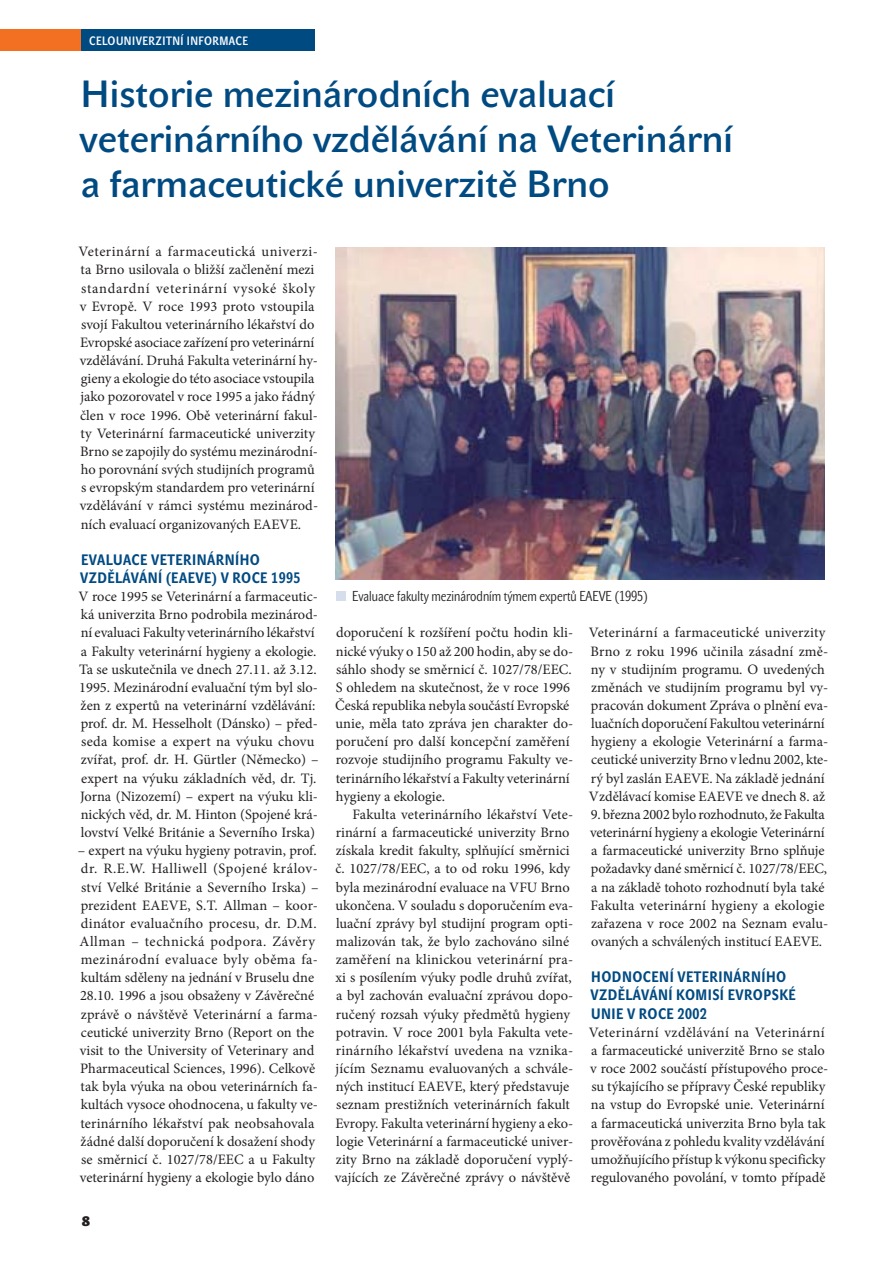
<style>
.page{position:relative;width:893px;height:1263px;background:#fff}
.page>*{position:absolute;margin:0;border:0;box-sizing:border-box;transform-origin:0 0}
.t1{font:37.5px/45px "John Sans Medium Pro";color:#004a82}
.t2{font:700 15px/18.1px "John Sans Cond Text Pro";letter-spacing:.03em;color:#004a82}
.t3{font:14.4px/18.1px "Minion Pro";color:#231f20}
.t4{font:14.25px "John Sans Cond Lite Pro";color:#231f20}
.t5{font:700 13.5px "John Sans Heavy Pro";color:#231f20}
.t6{font:12px "John Sans Cond Med Pro";letter-spacing:.04em;color:#fff}
</style>
<div class="page">
<img style="left:336px;top:247px;width:489px;height:332px">
<div style="left:336px;top:591px;width:10px;height:10px;background:#d7deeb"></div>
<div style="left:81px;top:30px;width:234px;height:21px;background:#004a82"></div>
<div style="left:0;top:30px;width:81px;height:21px;background:#f36f21"></div>
<p class="t6" style="left:89px;top:36px;width:160px">CELOUNIVERZITNÍ INFORMACE</p>
<h1 class="t1" style="left:80px;top:76px;width:655px">Historie mezinárodních evaluací veterinárního vzdělávání na Veterinární a farmaceutické univerzitě Brno</h1>
<p class="t3" style="left:79px;top:244px;width:241px">Veterinární a farmaceutická univerzi&shy;ta Brno usilovala o bližší začlenění mezi standardní veterinární vysoké školy v Evropě. V roce 1993 proto vstoupila svojí Fakultou veterinárního lékařství do Evropské asociace zařízení pro veterinární vzdělávání. Druhá Fakulta veterinární hy&shy;gieny a ekologie do této asociace vstoupila jako pozorovatel v roce 1995 a jako řádný člen v roce 1996. Obě veterinární fakul&shy;ty Veterinární farmaceutické univerzity Brno se zapojily do systému mezinárodní&shy;ho porovnání svých studijních programů s evropským standardem pro veterinární vzdělávání v rámci systému mezinárod&shy;ních evaluací organizovaných EAEVE.</p>
<p class="t2" style="left:80px;top:552px;width:222px">EVALUACE VETERINÁRNÍHO<br>VZDĚLÁVÁNÍ (EAEVE) V ROCE 1995</p>
<p class="t3" style="left:79px;top:589px;width:242px">V roce 1995 se Veterinární a farmaceutic&shy;ká univerzita Brno podrobila mezinárod&shy;ní evaluaci Fakulty veterinárního lékařství a Fakulty veterinární hygieny a ekologie.<br>Ta se uskutečnila ve dnech 27.11. až 3.12.<br>1995. Mezinárodní evaluační tým byl slo&shy;žen z expertů na veterinární vzdělávání: prof. dr. M. Hesselholt (Dánsko) – před&shy;seda komise a expert na výuku chovu zvířat, prof. dr. H. Gürtler (Německo) – expert na výuku základních věd, dr. Tj.<br>Jorna (Nizozemí) – expert na výuku kli&shy;nických věd, dr. M. Hinton (Spojené krá&shy;lovství Velké Británie a Severního Irska)</p>
<p class="t3" style="left:78px;top:843px;width:242px">– expert na výuku hygieny potravin, prof. dr. R.E.W. Halliwell (Spojené králov&shy;ství Velké Británie a Severního Irska) – prezident EAEVE, S.T. Allman – koor&shy;dinátor evaluačního procesu, dr. D.M.<br>Allman – technická podpora. Závěry mezinárodní evaluace byly oběma fa&shy;kultám sděleny na jednání v Bruselu dne 28.10. 1996 a jsou obsaženy v Závěrečné zprávě o návštěvě Veterinární a farma&shy;ceutické univerzity Brno (Report on the visit to the University of Veterinary and Pharmaceutical Sciences, 1996). Celkově tak byla výuka na obou veterinárních fa&shy;kultách vysoce ohodnocena, u fakulty ve&shy;terinárního lékařství pak neobsahovala žádné další doporučení k dosažení shody se směrnicí č. 1027/78/EEC a u Fakulty veterinární hygieny a ekologie bylo dáno</p>
<p class="t5" style="left:82px;top:1217px;width:10px">8</p>
<p class="t4" style="left:352px;top:591px;width:297px">Evaluace fakulty mezinárodním týmem expertů EAEVE (1995)</p>
<p class="t3" style="left:335px;top:625px;width:240px">doporučení k rozšíření počtu hodin kli&shy;nické výuky o 150 až 200 hodin, aby se do&shy;sáhlo shody se směrnicí č. 1027/78/EEC.<br>S ohledem na skutečnost, že v roce 1996<br>Česká republika nebyla součástí Evropské unie, měla tato zpráva jen charakter do&shy;poručení pro další koncepční zaměření rozvoje studijního programu Fakulty ve&shy;terinárního lékařství a Fakulty veterinární hygieny a ekologie.</p>
<p class="t3" style="left:335px;top:806px;width:240px;text-indent:17px">Fakulta veterinárního lékařství Ve te&shy;ri nární a farmaceutické univerzity Brno získala kredit fakulty, splňující směrnici č. 1027/78/EEC, a to od roku 1996, kdy byla mezinárodní evaluace na VFU Brno ukončena. V souladu s doporučením eva&shy;luační zprávy byl studijní program opti&shy;malizován tak, že bylo zachováno silné zaměření na klinickou veterinární pra&shy;xi s posílením výuky podle druhů zvířat, a byl zachován evaluační zprávou dopo&shy;ručený rozsah výuky předmětů hygieny potravin. V roce 2001 byla Fakulta vete&shy;rinárního lékařství uvedena na vznika&shy;jícím Seznamu evaluovaných a schvále&shy;ných institucí EAEVE, který představuje seznam prestižních veterinárních fakult Evropy. Fakulta veterinární hygieny a eko&shy;logie Veterinární a farmaceutické univer&shy;zity Brno na základě doporučení vyplý&shy;vajících ze Závěrečné zprávy o návštěvě</p>
<p class="t3" style="left:589px;top:625px;width:241px">Veterinární a farmaceutické univerzity Brno z roku 1996 učinila zásadní změ&shy;ny v studijním programu. O uvedených změnách ve studijním programu byl vy&shy;pracován dokument Zpráva o plnění eva&shy;luačních doporučení Fakultou veterinární hygieny a ekologie Veterinární a farma&shy;ceutické univerzity Brno v lednu 2002, kte&shy;rý byl zaslán EAEVE. Na základě jednání Vzdělávací komise EAEVE ve dnech 8. až</p>
<p class="t3" style="left:590px;top:806px;width:240px">9. března 2002 bylo rozhodnuto, že Fakulta veterinární hygieny a ekologie Ve te rinární a farmaceutické univerzity Brno splňuje požadavky dané směrnicí č. 1027/78/EEC, a na základě tohoto rozhodnutí byla také Fakulta veterinární hygieny a ekologie zařazena v roce 2002 na Seznam evalu&shy;ovaných a schválených institucí EAEVE.</p>
<p class="t2" style="left:590px;top:969px;width:207px">HODNOCENÍ VETERINÁRNÍHO<br>VZDĚLÁVÁNÍ KOMISÍ EVROPSKÉ<br>UNIE V ROCE 2002</p>
<p class="t3" style="left:589px;top:1024px;width:241px">Veterinární vzdělávání na Veterinární a farmaceutické univerzitě Brno se stalo v roce 2002 součástí přístupového proce&shy;su týkajícího se přípravy České republiky na vstup do Evropské unie. Veterinární a farmaceutická univerzita Brno byla tak prověřována z pohledu kvality vzdělávání umožňujícího přístup k výkonu specificky regulovaného povolání, v tomto případě</p>
</div>
